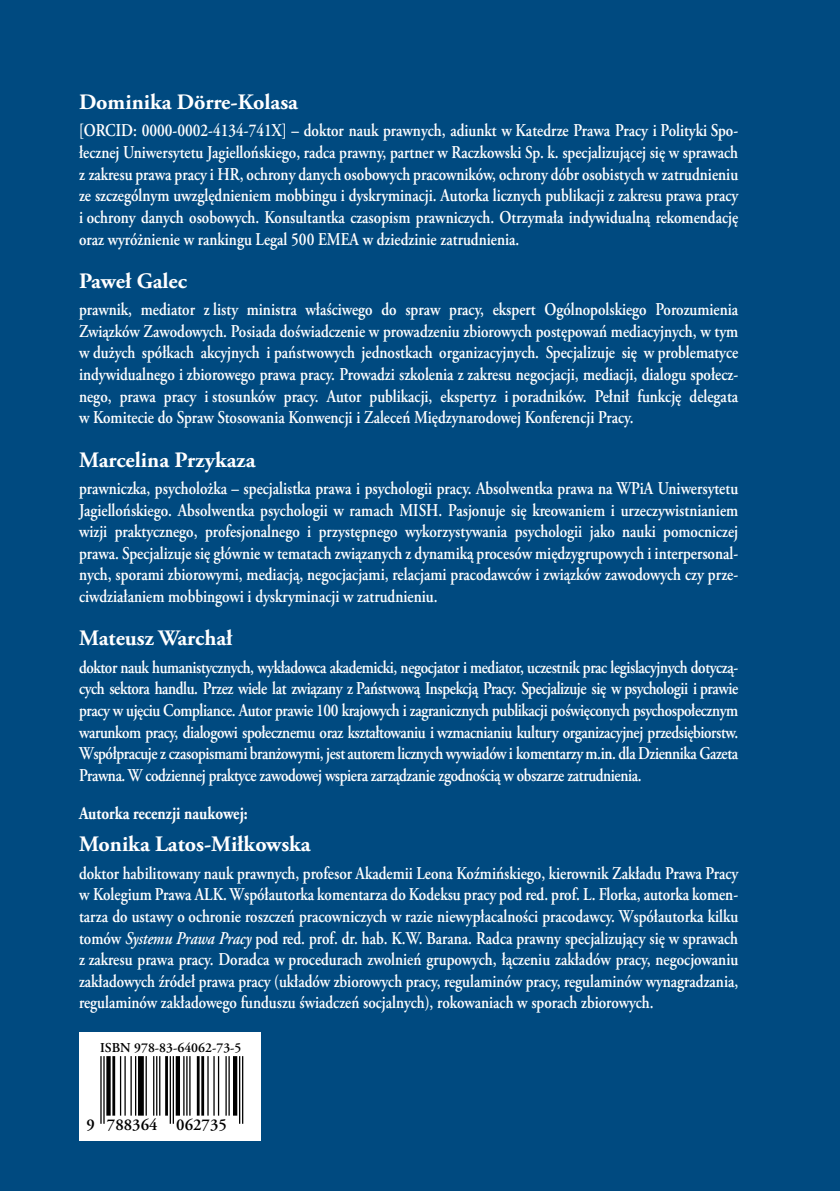
<style>
.page{position:relative;width:840px;height:1191px;background:#fff}
.page>*{position:absolute;margin:0;border:0;box-sizing:border-box;transform-origin:0 0}
.t1{font:700 22px "Adobe Garamond Pro";color:#fff}
.t2{font:600 18px/21.6px "Adobe Garamond Pro";color:#fff;text-align:justify;scale:.84 1}
.t3{font:700 18px "Adobe Garamond Pro";color:#fff;scale:.84 1}
.t4{font:600 16.6px "Adobe Garamond Pro";color:#000}
.t5{font:600 13.6px "Adobe Garamond Pro";color:#000}
.s1{font-style:italic}
</style>
<div class="page">
<div style="left:0;top:0;width:839px;height:1191px;background:#004a80"></div>
<div style="left:79px;top:1032px;width:182px;height:109px;background:#fff"></div>
<hr style="left:100px;top:1056px;width:2px;height:67px;background:#000">
<hr style="left:103px;top:1056px;width:2px;height:67px;background:#000">
<div style="left:106px;top:1056px;width:5px;height:59px;background:#000"></div>
<hr style="left:112px;top:1056px;width:3px;height:59px;background:#000">
<hr style="left:120px;top:1056px;width:1px;height:59px;background:#000">
<hr style="left:124px;top:1056px;width:2px;height:59px;background:#000">
<hr style="left:130px;top:1056px;width:2px;height:59px;background:#000">
<hr style="left:135px;top:1056px;width:1px;height:59px;background:#000">
<div style="left:138px;top:1056px;width:6px;height:59px;background:#000"></div>
<hr style="left:145px;top:1056px;width:2px;height:59px;background:#000">
<hr style="left:153px;top:1056px;width:1px;height:59px;background:#000">
<hr style="left:156px;top:1056px;width:1px;height:59px;background:#000">
<hr style="left:159px;top:1056px;width:1px;height:59px;background:#000">
<hr style="left:165px;top:1056px;width:3px;height:59px;background:#000">
<hr style="left:169px;top:1056px;width:2px;height:67px;background:#000">
<hr style="left:173px;top:1056px;width:1px;height:67px;background:#000">
<hr style="left:176px;top:1056px;width:4px;height:59px;background:#000">
<hr style="left:183px;top:1056px;width:1px;height:59px;background:#000">
<hr style="left:186px;top:1056px;width:1px;height:59px;background:#000">
<hr style="left:189px;top:1056px;width:1px;height:59px;background:#000">
<hr style="left:197px;top:1056px;width:2px;height:59px;background:#000">
<hr style="left:201px;top:1056px;width:3px;height:59px;background:#000">
<hr style="left:207px;top:1056px;width:1px;height:59px;background:#000">
<hr style="left:213px;top:1056px;width:1px;height:59px;background:#000">
<hr style="left:218px;top:1056px;width:1px;height:59px;background:#000">
<hr style="left:225px;top:1056px;width:1px;height:59px;background:#000">
<hr style="left:228px;top:1056px;width:2px;height:59px;background:#000">
<hr style="left:233px;top:1056px;width:4px;height:59px;background:#000">
<hr style="left:239px;top:1056px;width:1px;height:67px;background:#000">
<hr style="left:242px;top:1056px;width:1px;height:67px;background:#000">
<p class="t1" style="left:79px;top:89px;width:220px">Dominika Dörre-Kolasa</p>
<p class="t2" style="left:79px;top:120px;width:785px">[ORCID: 0000-0002-4134-741X] – doktor nauk prawnych, adiunkt w Katedrze Prawa Pracy i Polityki Spo&shy;łecznej Uniwersytetu Jagiellońskiego, radca prawny, partner w Raczkowski Sp. k. specjalizującej się w sprawach z zakresu prawa pracy i HR, ochrony danych osobowych pracowników, ochrony dóbr osobistych w zatrudnieniu ze szczególnym uwzględnieniem mobbingu i dyskryminacji. Autorka licznych publikacji z zakresu prawa pracy i ochrony danych osobowych. Konsultantka czasopism prawniczych. Otrzymała indywidualną rekomendację oraz wyróżnienie w rankingu Legal 500 EMEA w dziedzinie zatrudnienia.</p>
<p class="t1" style="left:79px;top:268px;width:109px">Paweł Galec</p>
<p class="t2" style="left:79px;top:299px;width:785px">prawnik, mediator z listy ministra właściwego do spraw pracy, ekspert Ogólnopolskiego Porozumienia Związków Zawodowych. Posiada doświadczenie w prowadzeniu zbiorowych postępowań mediacyjnych, w tym w dużych spółkach akcyjnych i państwowych jednostkach organizacyjnych. Specjalizuje się w problematyce indywidualnego i zbiorowego prawa pracy. Prowadzi szkolenia z zakresu negocjacji, mediacji, dialogu społecz&shy;nego, prawa pracy i stosunków pracy. Autor publikacji, ekspertyz i poradników. Pełnił funkcję delegata w Komitecie do Spraw Stosowania Konwencji i Zaleceń Międzynarodowej Konferencji Pracy.</p>
<p class="t1" style="left:79px;top:447px;width:178px">Marcelina Przykaza</p>
<p class="t2" style="left:79px;top:477px;width:785px">prawniczka, psycholożka – specjalistka prawa i psychologii pracy. Absolwentka prawa na WPiA Uniwersytetu Jagiellońskiego. Absolwentka psychologii w ramach MISH. Pasjonuje się kreowaniem i urzeczywistnianiem wizji praktycznego, profesjonalnego i przystępnego wykorzystywania psychologii jako nauki pomocniczej prawa. Specjalizuje się głównie w tematach związanych z dynamiką procesów międzygrupowych i interpersonal&shy;nych, sporami zbiorowymi, mediacją, negocjacjami, relacjami pracodawców i związków zawodowych czy prze&shy;ciwdziałaniem mobbingowi i dyskryminacji w zatrudnieniu.</p>
<p class="t1" style="left:79px;top:625px;width:155px">Mateusz Warchał</p>
<p class="t2" style="left:79px;top:656px;width:785px">doktor nauk humanistycznych, wykładowca akademicki, negocjator i mediator, uczestnik prac legislacyjnych dotyczą&shy;cych sektora handlu. Przez wiele lat związany z Państwową Inspekcją Pracy. Specjalizuje się w psychologii i prawie pracy w ujęciu Compliance. Autor prawie 100 krajowych i zagranicznych publikacji poświęconych psychospołecznym warunkom pracy, dialogowi społecznemu oraz kształtowaniu i wzmacnianiu kultury organizacyjnej przedsiębiorstw.<br>Współpracuje z czasopismami branżowymi, jest autorem licznych wywiadów i komentarzy m.in. dla Dziennika Gazeta Prawna. W codziennej praktyce zawodowej wspiera zarządzanie zgodnością w obszarze zatrudnienia.</p>
<p class="t3" style="left:79px;top:803px;width:202px">Autorka recenzji naukowej:</p>
<p class="t1" style="left:79px;top:831px;width:233px">Monika Latos-Miłkowska</p>
<p class="t2" style="left:79px;top:862px;width:785px">doktor habilitowany nauk prawnych, profesor Akademii Leona Koźmińskiego, kierownik Zakładu Prawa Pracy w Kolegium Prawa ALK. Współautorka komentarza do Kodeksu pracy pod red. prof. L. Florka, autorka komen&shy;tarza do ustawy o ochronie roszczeń pracowniczych w razie niewypłacalności pracodawcy. Współautorka kilku tomów <span class="s1">Systemu Prawa Pracy</span> pod red. prof. dr. hab. K.W. Barana. Radca prawny specjalizujący się w sprawach z zakresu prawa pracy. Doradca w procedurach zwolnień grupowych, łączeniu zakładów pracy, negocjowaniu zakładowych źródeł prawa pracy (układów zbiorowych pracy, regulaminów pracy, regulaminów wynagradzania, regulaminów zakładowego funduszu świadczeń socjalnych), rokowaniach w sporach zbiorowych.</p>
<p class="t5" style="left:100px;top:1039px;width:143px">ISBN 978-83-64062-73-5</p>
<p class="t4" style="left:86px;top:1115px;width:142px">9 788364 062735</p>
</div>
